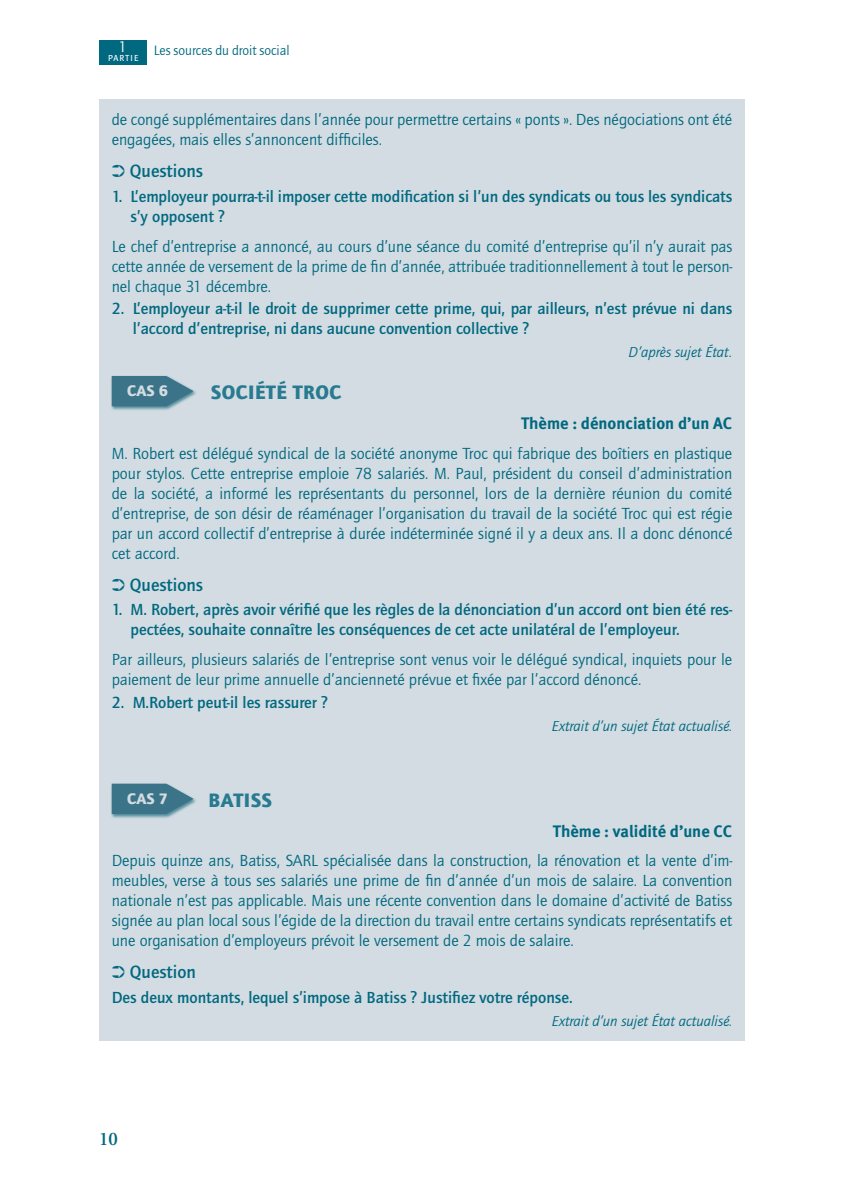
<style>
.page{position:relative;width:844px;height:1191px;background:#fff}
.page>*{position:absolute;margin:0;border:0;box-sizing:border-box;transform-origin:0 0}
.t1{font:900 20.12px "Quay Sans ITC Std";letter-spacing:.025em;color:#287a90}
.t2{font:600 19.25px "Minion";color:#00687f}
.t3{font:500 18.38px "Quay Sans ITC Std";color:#00687f}
.t4{font:16.62px/19.9px "Quay Sans ITC Std";color:#00687f;text-align:justify}
.t5{font:500 16.62px/19.9px "Quay Sans ITC Std";color:#00687f}
.t6{font:700 16.62px "Meta OTF";color:#00687f}
.t7{font:900 15.75px "Quay Sans ITC Std";color:#fff}
.t8{font:15.75px "Quay Sans ITC Std";color:#fff}
.t9{font:italic 14.88px "Quay Sans ITC Std";color:#00687f}
.t10{font:14px "Quay Sans ITC Std";color:#00687f}
</style>
<div class="page">
<div style="left:99px;top:40px;width:47px;height:24px;background:#00687f"></div>
<div style="left:99px;top:99px;width:645px;height:942px;background:#d2dce2"></div>
<div style="left:110px;top:375px;width:87px;height:36px;background:#00687f;opacity:.6"></div>
<svg style="left:112px;top:376px;width:81px;height:30px;background:#4f8194"></svg>
<div style="left:110px;top:783px;width:87px;height:36px;background:#00687f;opacity:.6"></div>
<svg style="left:112px;top:783px;width:81px;height:31px;background:#518395"></svg>
<p class="t8" style="left:118px;top:37px;width:10px">1</p>
<p class="t10" style="left:108px;top:42px;width:183px"><sub>PARTIE</sub> Les sources du droit social</p>
<p class="t4" style="left:112px;top:110px;width:622px">de congé supplémentaires dans l’année pour permettre certains « ponts ». Des négociations ont été engagées, mais elles s’annoncent difficiles.</p>
<p class="t3" style="left:112px;top:160px;width:93px">➲ Questions</p>
<p class="t5" style="left:131px;top:186px;width:603px;text-indent:-19px">1. L’employeur pourra-t-il imposer cette modification si l’un des syndicats ou tous les syndicats s’y opposent ?</p>
<p class="t4" style="left:112px;top:236px;width:622px">Le chef d’entreprise a annoncé, au cours d’une séance du comité d’entreprise qu’il n’y aurait pas cette année de versement de la prime de fin d’année, attribuée traditionnellement à tout le person-- nel chaque 31 décembre.</p>
<p class="t5" style="left:133px;top:299px;width:601px;text-indent:-21px">2. L’employeur a-t-il le droit de supprimer cette prime, qui, par ailleurs, n’est prévue ni dans l’accord d’entreprise, ni dans aucune convention collective ?</p>
<p class="t9" style="left:628px;top:343px;width:105px">D’après sujet État.</p>
<p class="t7" style="left:127px;top:381px;width:42px">CAS 6</p>
<p class="t1" style="left:211px;top:380px;width:132px">SOCIÉTÉ TROC</p>
<p class="t6" style="left:521px;top:413px;width:213px">Thème : dénonciation d’un AC</p>
<p class="t4" style="left:112px;top:443px;width:622px">M. Robert est délégué syndical de la société anonyme Troc qui fabrique des boîtiers en plastique pour stylos. Cette entreprise emploie 78 salariés. M. Paul, président du conseil d’administration de la société, a informé les représentants du personnel, lors de la dernière réunion du comité d’entreprise, de son désir de réaménager l’organisation du travail de la société Troc qui est régie par un accord collectif d’entreprise à durée indéterminée signé il y a deux ans. Il a donc dénoncé cet accord.</p>
<p class="t3" style="left:112px;top:573px;width:93px">➲ Questions</p>
<p class="t5" style="left:131px;top:600px;width:601px;text-indent:-19px">1. M. Robert, après avoir vérifié que les règles de la dénonciation d’un accord ont bien été res-- pectées, souhaite connaître les conséquences de cet acte unilatéral de l’employeur.</p>
<p class="t4" style="left:112px;top:650px;width:622px">Par ailleurs, plusieurs salariés de l’entreprise sont venus voir le délégué syndical, inquiets pour le paiement de leur prime annuelle d’ancienneté prévue et fixée par l’accord dénoncé.</p>
<p class="t5" style="left:112px;top:692px;width:217px">2. M.Robert peut-il les rassurer ?</p>
<p class="t9" style="left:551px;top:717px;width:182px">Extrait d’un sujet État actualisé.</p>
<p class="t7" style="left:127px;top:789px;width:42px">CAS 7</p>
<p class="t1" style="left:208px;top:787px;width:54px">BATISS</p>
<p class="t6" style="left:553px;top:821px;width:181px">Thème : validité d’une CC</p>
<p class="t4" style="left:112px;top:851px;width:622px">Depuis quinze ans, Batiss, SARL spécialisée dans la construction, la rénovation et la vente d’im&shy;meubles, verse à tous ses salariés une prime de fin d’année d’un mois de salaire. La convention nationale n’est pas applicable. Mais une récente convention dans le domaine d’activité de Batiss signée au plan local sous l’égide de la direction du travail entre certains syndicats représentatifs et une organisation d’employeurs prévoit le versement de 2 mois de salaire.</p>
<p class="t3" style="left:112px;top:961px;width:86px">➲ Question</p>
<p class="t5" style="left:112px;top:987px;width:462px">Des deux montants, lequel s’impose à Batiss ? Justifiez votre réponse.</p>
<p class="t9" style="left:551px;top:1012px;width:182px">Extrait d’un sujet État actualisé.</p>
<p class="t2" style="left:99px;top:1129px;width:20px">10</p>
</div>
